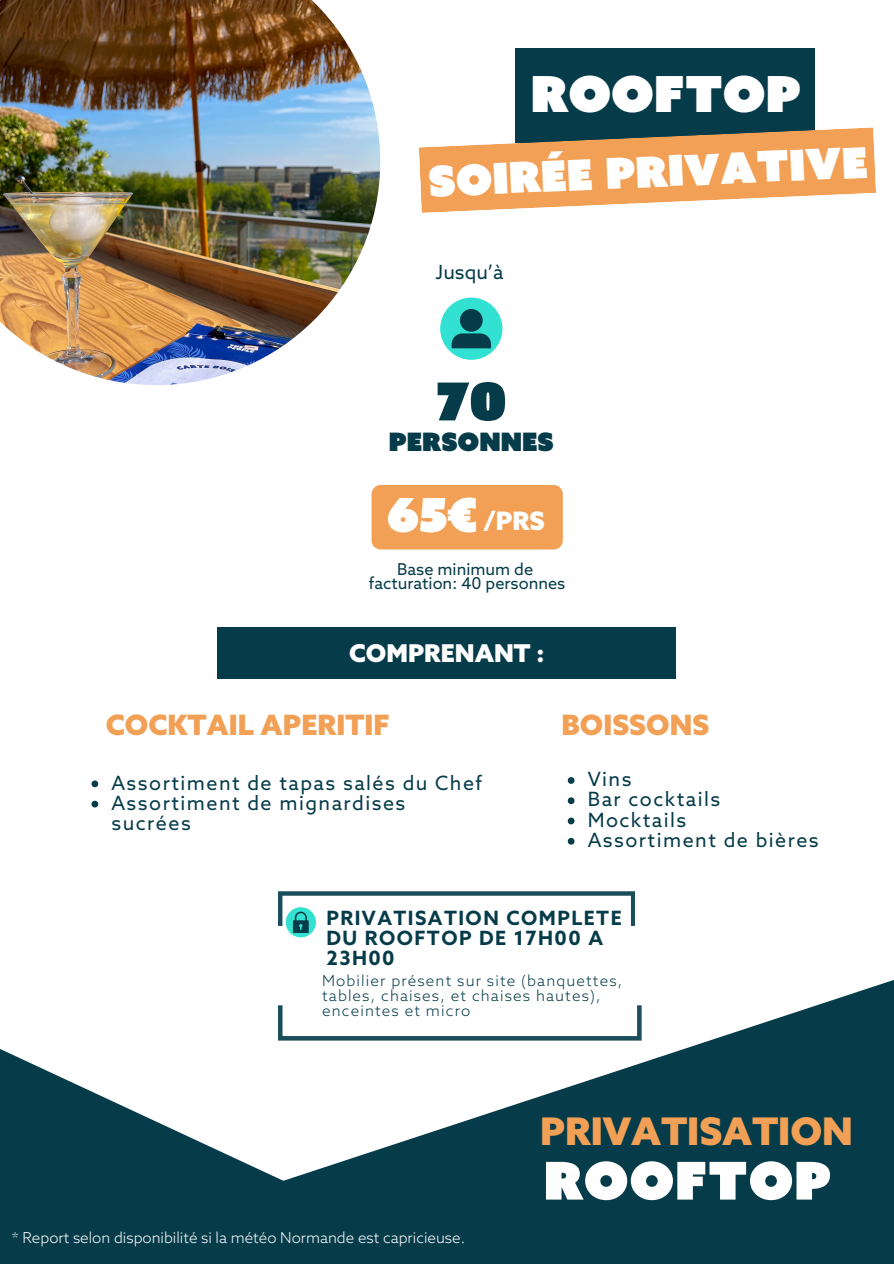
<style>
.page{position:relative;width:894px;height:1264px;background:#fff}
.page>*{position:absolute;margin:0;border:0;box-sizing:border-box;transform-origin:0 0}
.t1{font:52.2px "Azo Sans Uber W01";color:#063c4a}
.t2{font:52.05px "Azo Sans Uber W01";letter-spacing:.015em;color:#fff}
.t3{font:49.65px "Azo Sans Uber W01";color:#fff}
.t4{font:46.8px "Azo Sans Uber W01";color:#fff}
.t5{font:42.6px "Azo Sans Uber W01";color:#fff}
.t6{font:900 37.95px "Azo Sans";color:#f1a055}
.t7{font:900 28.05px "Azo Sans";color:#f1a055}
.t8{font:25.35px "Azo Sans Uber W01";color:#063c4a}
.t9{font:900 25.35px "Azo Sans";color:#fff}
.t10{font:900 24.6px "Azo Sans";color:#fff}
.t11{font:19.65px/20.2px "Azo Sans";letter-spacing:.075em;color:#063c4a}
.t12{font:700 19.65px/20.2px "Azo Sans";letter-spacing:.075em;color:#063c4a}
.t13{font:19.5px "Azo Sans";color:#063c4a}
.t14{font:16.35px "Azo Sans";color:#063c4a}
.t15{font:300 15.15px/14.7px "Azo Sans";letter-spacing:.075em;color:#063c4a}
.t16{font:300 15px "Azo Sans";color:#fff}
</style>
<div class="page">
<div style="left:0;top:1018px;width:446px;height:245px;background:#063c4a"></div>
<svg style="left:12px;top:980px;width:881px;height:283px;fill:#063c4a"></svg>
<div style="left:515px;top:49px;width:299px;height:94px;background:#063c4a"></div>
<div style="left:440px;top:297px;width:62px;height:63px;background:#32e1d1;border-radius:50%"></div>
<svg style="left:451px;top:309px;width:40px;height:39px"></svg>
<svg style="left:419px;top:127px;width:456px;height:86px"></svg>
<img style="left:0;top:0;width:380px;height:385px">
<div style="left:371px;top:485px;width:191px;height:64px;background:#f1a055;border-radius:9px"></div>
<div style="left:217px;top:627px;width:459px;height:51px;background:#063c4a"></div>
<svg style="left:91px;top:780px;width:7px;height:7px"></svg>
<svg style="left:91px;top:800px;width:7px;height:7px"></svg>
<svg style="left:567px;top:777px;width:7px;height:6px"></svg>
<svg style="left:567px;top:797px;width:7px;height:7px"></svg>
<svg style="left:567px;top:817px;width:7px;height:7px"></svg>
<svg style="left:567px;top:837px;width:7px;height:7px"></svg>
<svg style="left:278px;top:891px;width:363px;height:149px"></svg>
<p class="t3" style="left:530px;top:60px;width:271px">ROOFTOP</p>
<h6 class="t5" style="left:427px;top:155px;width:441px;rotate:-3deg">SOIRÉE PRIVATIVE</h6>
<h5 class="t13" style="left:435px;top:258px;width:69px">Jusqu’à</h5>
<p class="t1" style="left:436px;top:367px;width:72px">70</p>
<p class="t8" style="left:389px;top:425px;width:166px">PERSONNES</p>
<p class="t4" style="left:387px;top:483px;width:92px">65€</p>
<p class="t9" style="left:483px;top:503px;width:63px">/PRS</p>
<p class="t14" style="left:397px;top:558px;width:138px">Base minimum de</p>
<h5 class="t14" style="left:369px;top:572px;width:198px">facturation: 40 personnes</h5>
<h5 class="t10" style="left:349px;top:637px;width:196px">COMPRENANT :</h5>
<p class="t7" style="left:106px;top:705px;width:285px">COCKTAIL APERITIF</p>
<p class="t7" style="left:561px;top:705px;width:149px">BOISSONS</p>
<p class="t11" style="left:587px;top:769px;width:45px">Vins</p>
<p class="t11" style="left:587px;top:789px;width:134px">Bar cocktails</p>
<p class="t11" style="left:587px;top:809px;width:100px">Mocktails</p>
<p class="t11" style="left:587px;top:829px;width:232px">Assortiment de bières</p>
<p class="t11" style="left:111px;top:772px;width:372px">Assortiment de tapas salés du Chef</p>
<p class="t11" style="left:111px;top:792px;width:295px">Assortiment de mignardises sucrées</p>
<p class="t12" style="left:326px;top:907px;width:297px">PRIVATISATION COMPLETE<br>DU ROOFTOP DE 17H00 A<br>23H00</p>
<p class="t15" style="left:322px;top:973px;width:301px">Mobilier présent sur site (banquettes, tables, chaises, et chaises hautes), enceintes et micro</p>
<p class="t16" style="left:12px;top:1227px;width:455px">* Report selon disponibilité si la météo Normande est capricieuse.</p>
<h1 class="t6" style="left:540px;top:1106px;width:314px">PRIVATISATION</h1>
<h3 class="t2" style="left:543px;top:1145px;width:289px">ROOFTOP</h3>
</div>
